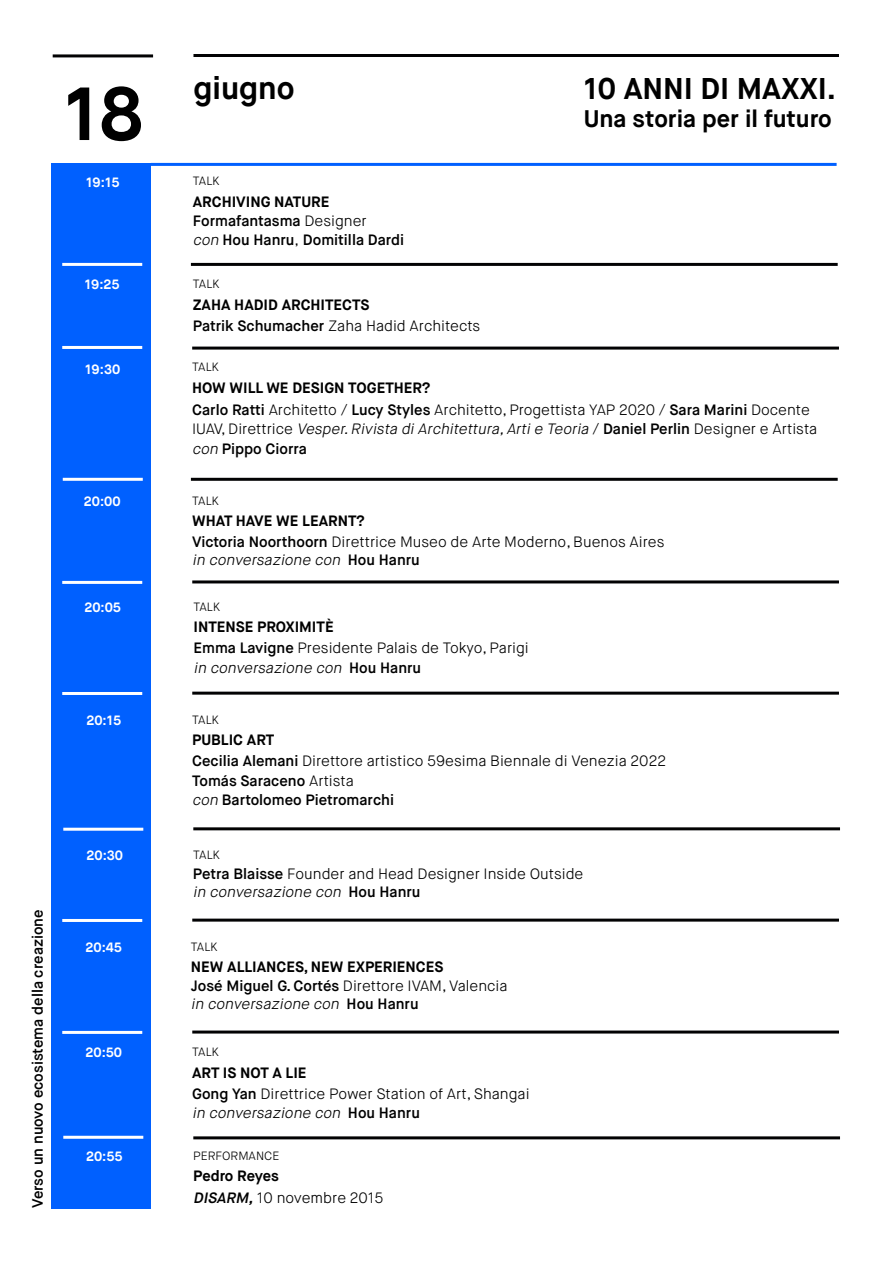
<style>
.page{position:relative;width:893px;height:1263px;background:#fff}
.page>*{position:absolute;margin:0;border:0;box-sizing:border-box;transform-origin:0 0}
.t1{font:700 75px "Maison Neue";color:#000}
.t2{font:700 31.5px "Maison Neue";color:#000}
.t3{font:700 30px "Maison Neue";color:#000}
.t4{font:700 24px "Maison Neue";color:#000}
.t5{font:300 15px/19.5px "Maison Neue";color:#000}
.t6{font:600 15px/19.4px "Maison Neue";color:#000}
.t7{font:700 15px/21.3px "Maison Neue";color:#000}
.t8{font:italic 300 15px "Maison Neue";color:#000}
.t9{font:700 13.5px "Maison Neue";color:#fff}
.t10{font:300 12px "Maison Neue";color:#000}
.s1{font-weight:700}
.s2{font-weight:300}
.s3{font-weight:300;font-style:italic}
.s4{font-weight:600}
.s5{font-style:italic}
.s6{font-weight:600;font-style:normal}
.s7{font-weight:600;font-style:italic}
.s8{font-weight:700;font-style:italic}
</style>
<div class="page">
<div style="left:52px;top:163px;width:99px;height:1045px;background:#0060ff"></div>
<hr style="left:53px;top:54px;width:100px;height:3px;background:#020203">
<hr style="left:193px;top:54px;width:646px;height:3px;background:#020203">
<hr style="left:192px;top:692px;width:647px;height:3px;background:#020203">
<hr style="left:192px;top:918px;width:647px;height:3px;background:#020203">
<hr style="left:192px;top:1030px;width:647px;height:3px;background:#020203">
<hr style="left:193px;top:827px;width:647px;height:3px;background:#020203">
<hr style="left:192px;top:347px;width:647px;height:3px;background:#020203">
<hr style="left:191px;top:263px;width:647px;height:3px;background:#020203">
<hr style="left:191px;top:478px;width:647px;height:3px;background:#020203">
<hr style="left:192px;top:580px;width:647px;height:3px;background:#020203">
<hr style="left:62px;top:692px;width:80px;height:3px;background:#fff">
<hr style="left:62px;top:919px;width:80px;height:3px;background:#fff">
<hr style="left:62px;top:1031px;width:80px;height:3px;background:#fff">
<hr style="left:63px;top:828px;width:80px;height:3px;background:#fff">
<hr style="left:62px;top:346px;width:80px;height:3px;background:#fff">
<hr style="left:62px;top:263px;width:80px;height:3px;background:#fff">
<hr style="left:63px;top:478px;width:80px;height:3px;background:#fff">
<hr style="left:62px;top:581px;width:80px;height:3px;background:#fff">
<hr style="left:193px;top:1136px;width:647px;height:3px;background:#020203">
<hr style="left:63px;top:1136px;width:80px;height:3px;background:#fff">
<hr style="left:151px;top:163px;width:686px;height:3px;background:#0060ff">
<p class="t6" style="left:28px;top:1208px;width:300px;rotate:-90deg">Verso un nuovo ecosistema della creazione</p>
<h1 class="t1" style="left:64px;top:66px;width:80px">18</h1>
<h2 class="t2" style="left:193px;top:68px;width:103px">giugno</h2>
<p class="t9" style="left:86px;top:173px;width:35px">19:15</p>
<p class="t10" style="left:193px;top:174px;width:28px">TALK</p>
<p class="t6" style="left:193px;top:192px;width:213px"><span class="s1">ARCHIVING NATURE<br></span>Formafantasma <span class="s2">Designer<br></span><span class="s3">con</span> Hou Hanru<span class="s2">,</span> Domitilla Dardi</p>
<p class="t9" style="left:85px;top:276px;width:36px">19:25</p>
<p class="t10" style="left:193px;top:277px;width:28px">TALK</p>
<p class="t7" style="left:193px;top:294px;width:289px">ZAHA HADID ARCHITECTS<br><span class="s4">Patrik Schumacher</span> <span class="s2">Zaha Hadid Architects</span></p>
<p class="t9" style="left:85px;top:361px;width:37px">19:30</p>
<p class="t10" style="left:192px;top:359px;width:28px">TALK</p>
<p class="t7" style="left:192px;top:377px;width:240px">HOW WILL WE DESIGN TOGETHER?</p>
<h3 class="t3" style="left:584px;top:69px;width:254px">10 ANNI DI MAXXI.</h3>
<h3 class="t4" style="left:584px;top:103px;width:249px">Una storia per il futuro</h3>
<p class="t5" style="left:192px;top:400px;width:627px"><span class="s4">Carlo Ratti</span> Architetto / <span class="s4">Lucy Styles</span> Architetto, Progettista YAP 2020 / <span class="s4">Sara Marini</span> Docente<br>IUAV, Direttrice <span class="s5">Vesper.Rivista diArchitettura,Artie Teoria</span> / <span class="s4">Daniel Perlin</span> Designer e Artista <span class="s5">con</span> <span class="s4">Pippo Ciorra</span></p>
<p class="t9" style="left:84px;top:493px;width:38px">20:00</p>
<p class="t10" style="left:192px;top:493px;width:28px">TALK</p>
<p class="t5" style="left:192px;top:510px;width:474px;line-height:21.6px"><span class="s1">WHAT HAVE WE LEARNT?<br></span><span class="s4">Victoria Noorthoorn</span> Direttrice Museo de Arte Moderno, Buenos Aires</p>
<p class="t8" style="left:192px;top:551px;width:229px">in conversazione con <span class="s6">H o u H a n r u</span></p>
<p class="t9" style="left:84px;top:598px;width:38px">20:05</p>
<p class="t10" style="left:193px;top:599px;width:28px">TALK</p>
<p class="t7" style="left:193px;top:616px;width:142px">INTENSE PROXIMITÈ</p>
<p class="t5" style="left:193px;top:638px;width:337px"><span class="s4">Emma Lavigne</span> Presidente Palais de Tokyo, Parigi <span class="s5">in conversazione con</span> <span class="s4">H o u H a n r u</span></p>
<p class="t9" style="left:86px;top:711px;width:36px">20:15</p>
<p class="t10" style="left:192px;top:712px;width:28px">TALK</p>
<p class="t7" style="left:192px;top:729px;width:84px">PUBLIC ART</p>
<p class="t5" style="left:192px;top:751px;width:475px"><span class="s4">Cecilia Alemani</span> Direttore artistico 59esima Biennale di Venezia 2022<br><span class="s4">Tomás Saraceno</span> Artista<br><span class="s5">con</span> <span class="s4">Bartolomeo Pietromarchi</span></p>
<p class="t9" style="left:87px;top:847px;width:38px">20:30</p>
<p class="t10" style="left:193px;top:848px;width:28px">TALK</p>
<p class="t5" style="left:193px;top:865px;width:392px;line-height:18px"><span class="s4">Petra Blaisse</span> Founder and Head Designer Inside Outside <span class="s5">in conversazione con</span> <span class="s4">H o u H a n r u</span></p>
<p class="t9" style="left:86px;top:938px;width:38px">20:45</p>
<p class="t10" style="left:191px;top:939px;width:28px">TALK</p>
<p class="t7" style="left:191px;top:956px;width:254px">NEW ALLIANCES, NEW EXPERIENCES</p>
<p class="t6" style="left:191px;top:977px;width:318px;line-height:18px">José Miguel G. Cortés <span class="s2">Direttore IVAM, Valencia </span><span class="s3">in conversazione con</span> H o u H a n r u</p>
<p class="t9" style="left:86px;top:1044px;width:38px">20:50</p>
<p class="t10" style="left:192px;top:1044px;width:28px">TALK</p>
<p class="t7" style="left:192px;top:1062px;width:116px">ART IS NOT A LIE</p>
<p class="t5" style="left:192px;top:1084px;width:339px"><span class="s4">Gong Yan</span> Direttrice Power Station of Art, Shangai <span class="s5">in conversazione con</span> <span class="s4">H o u H a n r u</span></p>
<p class="t9" style="left:86px;top:1148px;width:38px">20:55</p>
<p class="t10" style="left:193px;top:1148px;width:88px">PERFORMANCE</p>
<p class="t7" style="left:193px;top:1165px;width:87px">Pedro Reyes</p>
<p class="t5" style="left:193px;top:1188px;width:192px"><span class="s7">DISARM</span><span class="s8">,</span>10 novembre 2015</p>
</div>
